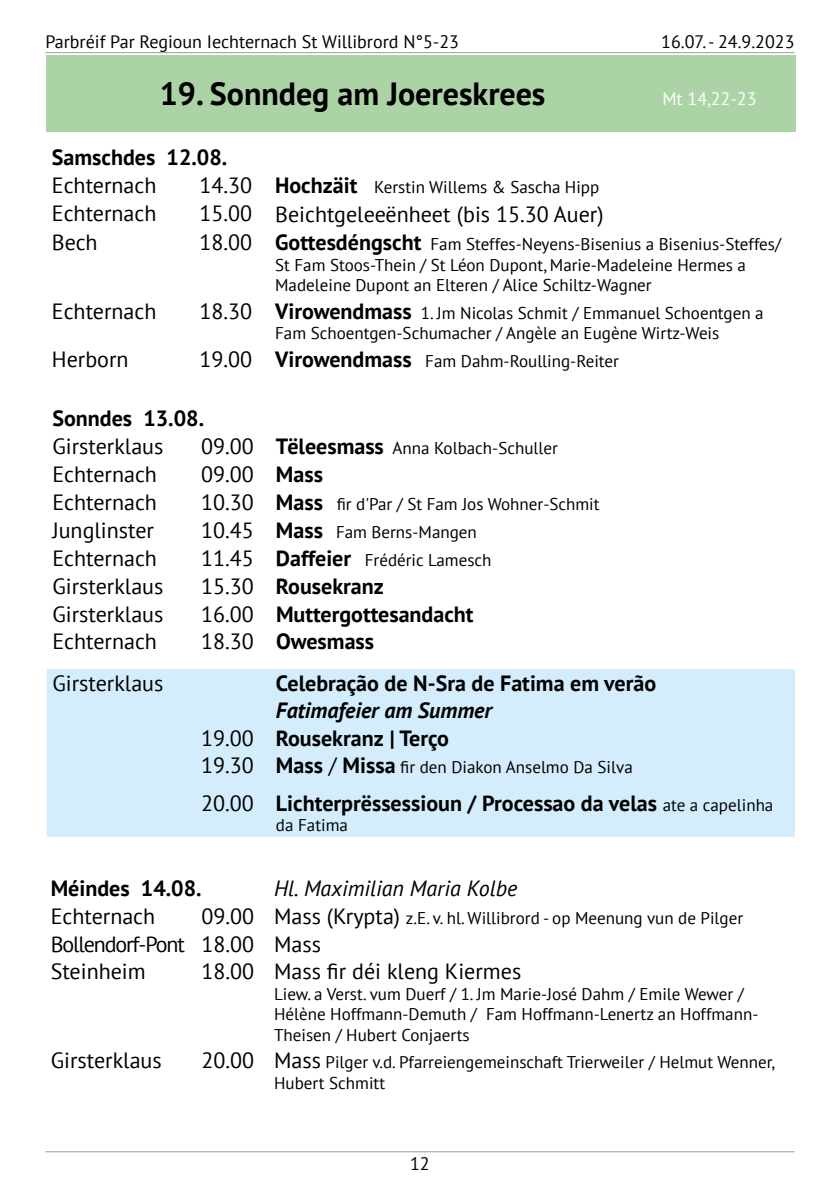
<style>
.page{position:relative;width:840px;height:1191px;background:#fff}
.page>*{position:absolute;margin:0;border:0;box-sizing:border-box;transform-origin:0 0}
.t1{font:700 32px "PT Sans";color:#000}
.t2{font:22px/27.8px "PT Sans";color:#000}
.t3{font:700 22px "PT Sans";color:#000}
.t4{font:italic 700 22px/27.8px "PT Sans";color:#000}
.t5{font:italic 22px "PT Sans";color:#000}
.t6{font:18px "PT Sans";color:#000}
.t7{font:18px "PT Sans";color:#fff}
.t8{font:17px/20.4px "PT Sans";color:#000}
.s1{font-size:22px}
.s2{font-weight:700;font-size:22px}
.s3{font-weight:700}
.s4{font-weight:400}
.s5{font-weight:400;font-style:normal}
.s6{font-style:normal}
.s7{font-weight:400;font-size:17px}
</style>
<div class="page">
<hr style="left:45px;top:52px;width:749px;height:1px;background:#9d9d9c">
<hr style="left:45px;top:1151px;width:749px;height:1px;background:#9d9d9c">
<div style="left:47px;top:669px;width:747px;height:167px;background:#d4edfc"></div>
<div style="left:46px;top:55px;width:749px;height:76px;background:#acd3a5"></div>
<p class="t6" style="left:45px;top:30px;width:415px">Parbréif Par Regioun Iechternach St Willibrord N°5-23</p>
<p class="t6" style="left:661px;top:30px;width:135px">16.07. - 24.9.2023</p>
<h1 class="t1" style="left:160px;top:73px;width:387px">19. Sonndeg am Joereskrees</h1>
<p class="t7" style="left:662px;top:87px;width:95px">Mt 14,22-23</p>
<p class="t3" style="left:52px;top:143px;width:177px">Samschdes 12.08.</p>
<p class="t2" style="left:52px;top:171px;width:106px">Echternach</p>
<p class="t8" style="left:199px;top:176px;width:401px"><span class="s1">14.30</span> <span class="s2">Hochzäit</span> Kerstin Willems &amp; Sascha Hipp</p>
<p class="t2" style="left:52px;top:199px;width:106px">Echternach</p>
<p class="t2" style="left:199px;top:200px;width:405px">15.00 Beichtgeleeënheet (bis 15.30 Auer)</p>
<p class="t2" style="left:52px;top:228px;width:47px">Bech</p>
<p class="t8" style="left:275px;top:234px;width:507px;text-indent:-76px"><span class="s1">18.00</span> <span class="s2">Gottesdéngscht</span> Fam Steffes-Neyens-Bisenius a Bisenius-Steffes/<br>St Fam Stoos-Thein / St Léon Dupont, Marie-Madeleine Hermes a<br>Madeleine Dupont an Elteren / Alice Schiltz-Wagner</p>
<p class="t2" style="left:52px;top:297px;width:106px">Echternach</p>
<p class="t8" style="left:275px;top:302px;width:489px;text-indent:-76px"><span class="s1">18.30</span> <span class="s2">Virowendmass</span> 1. Jm Nicolas Schmit / Emmanuel Schoentgen a<br>Fam Schoentgen-Schumacher / Angèle an Eugène Wirtz-Weis</p>
<p class="t2" style="left:52px;top:345px;width:78px">Herborn</p>
<p class="t8" style="left:199px;top:350px;width:421px"><span class="s1">19.00</span> <span class="s2">Virowendmass</span> Fam Dahm-Roulling-Reiter</p>
<p class="t3" style="left:52px;top:404px;width:153px">Sonndes 13.08.</p>
<p class="t2" style="left:52px;top:432px;width:112px">Girsterklaus</p>
<p class="t8" style="left:201px;top:437px;width:358px"><span class="s1">09.00</span> <span class="s2">Tëleesmass</span> Anna Kolbach-Schuller</p>
<p class="t2" style="left:52px;top:460px;width:106px">Echternach</p>
<p class="t2" style="left:201px;top:460px;width:123px">09.00 <span class="s3">Mass</span></p>
<p class="t2" style="left:52px;top:488px;width:106px">Echternach</p>
<p class="t8" style="left:201px;top:493px;width:400px"><span class="s1">10.30</span> <span class="s2">Mass</span> fir d'Par / St Fam Jos Wohner-Schmit</p>
<p class="t2" style="left:52px;top:516px;width:103px">Junglinster</p>
<p class="t8" style="left:201px;top:521px;width:277px"><span class="s1">10.45</span> <span class="s2">Mass</span> Fam Berns-Mangen</p>
<p class="t2" style="left:52px;top:543px;width:106px">Echternach</p>
<p class="t8" style="left:201px;top:549px;width:292px"><span class="s1">11.45</span> <span class="s2">Daffeier</span> Frédéric Lamesch</p>
<p class="t2" style="left:52px;top:571px;width:112px">Girsterklaus</p>
<p class="t3" style="left:201px;top:571px;width:184px"><span class="s4">15.30</span> Rousekranz</p>
<p class="t2" style="left:52px;top:599px;width:112px">Girsterklaus</p>
<p class="t3" style="left:201px;top:599px;width:274px"><span class="s4">16.00</span> Muttergottesandacht</p>
<p class="t2" style="left:52px;top:627px;width:106px">Echternach</p>
<p class="t3" style="left:201px;top:627px;width:174px"><span class="s4">18.30</span> Owesmass</p>
<p class="t2" style="left:52px;top:669px;width:112px">Girsterklaus</p>
<p class="t3" style="left:276px;top:669px;width:381px">Celebração de N-Sra de Fatima em verão</p>
<p class="t4" style="left:201px;top:695px;width:292px;text-indent:75px">Fatimafeier am Summer<br><span class="s5">19.00</span> <span class="s6">Rousekranz | Terço</span></p>
<p class="t8" style="left:201px;top:757px;width:433px"><span class="s1">19.30</span> <span class="s2">Mass</span> <span class="s1">/</span> <span class="s2">Missa</span> fir den Diakon Anselmo Da Silva</p>
<p class="t3" style="left:201px;top:788px;width:573px"><span class="s4">20.00</span> Lichterprëssessioun / Processao da velas <span class="s7">ate a capelinha</span></p>
<p class="t8" style="left:276px;top:814px;width:73px">da Fatima</p>
<p class="t3" style="left:51px;top:873px;width:152px">Méindes 14.08.</p>
<p class="t5" style="left:274px;top:874px;width:245px">Hl. Maximilian Maria Kolbe</p>
<p class="t2" style="left:51px;top:901px;width:106px">Echternach</p>
<p class="t8" style="left:201px;top:907px;width:543px"><span class="s1">09.00 Mass (Krypta)</span> z.E. v. hl. Willibrord - op Meenung vun de Pilger</p>
<p class="t2" style="left:51px;top:929px;width:272px">Bollendorf-Pont 18.00 Mass<br>Steinheim</p>
<p class="t2" style="left:201px;top:957px;width:321px">18.00 Mass fir déi kleng Kiermes</p>
<p class="t8" style="left:274px;top:983px;width:485px">Liew. a Verst. vum Duerf / 1. Jm Marie-José Dahm / Emile Wewer /<br>Hélène Hoffmann-Demuth / Fam Hoffmann-Lenertz an Hoffmann-<br>Theisen / Hubert Conjaerts</p>
<p class="t2" style="left:51px;top:1046px;width:112px">Girsterklaus</p>
<p class="t8" style="left:274px;top:1051px;width:502px;text-indent:-73px"><span class="s1">20.00 Mass</span> Pilger v.d. Pfarreiengemeinschaft Trierweiler / Helmut Wenner,<br>Hubert Schmitt</p>
<p class="t6" style="left:410px;top:1152px;width:21px">12</p>
</div>
